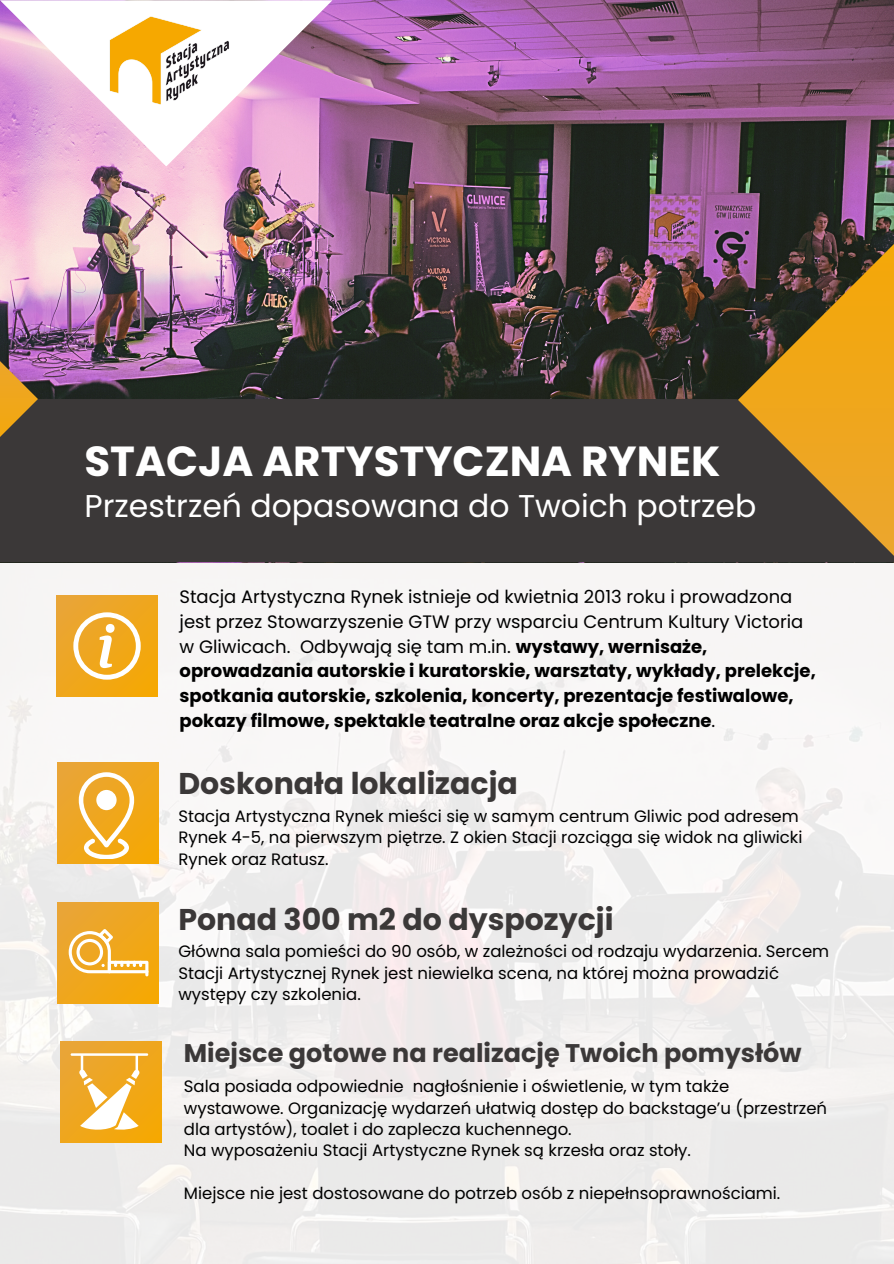
<style>
.page{position:relative;width:894px;height:1264px;background:#fff}
.page>*{position:absolute;margin:0;border:0;box-sizing:border-box;transform-origin:0 0}
.t1{font:700 42px "Poppins";color:#fff}
.t2{font:31.5px "Poppins";color:#fff}
.t3{font:700 30px "Poppins";color:#3b3838}
.t4{font:700 25.5px "Poppins";color:#3b3838}
.t5{font:700 18px/24.8px "Poppins";color:#000}
.t6{font:18px "Poppins";color:#000}
.t7{font:16.5px/21.3px "Poppins";color:#000}
.s1{font-weight:400}
</style>
<div class="page">
<img style="left:0;top:562px;width:893px;height:701px">
<img style="left:0;top:0;width:893px;height:399px">
<svg style="left:734px;top:183px;width:159px;height:440px"></svg>
<svg style="left:0;top:0;width:332px;height:166px"></svg>
<svg style="left:0;top:399px;width:893px;height:163px;fill:#3b3838"></svg>
<svg style="left:0;top:323px;width:38px;height:152px"></svg>
<svg style="left:57px;top:902px;width:101px;height:101px"></svg>
<svg style="left:57px;top:763px;width:101px;height:100px"></svg>
<svg style="left:60px;top:1041px;width:101px;height:101px"></svg>
<svg style="left:71px;top:1053px;width:77px;height:76px"></svg>
<svg style="left:56px;top:595px;width:101px;height:101px"></svg>
<svg style="left:73px;top:612px;width:68px;height:67px"></svg>
<img style="left:90px;top:0;width:152px;height:137px">
<svg style="left:78px;top:772px;width:56px;height:87px"></svg>
<div style="left:96px;top:790px;width:21px;height:20px;background:#fff;border-radius:50%"></div>
<svg style="left:69px;top:928px;width:79px;height:48px"></svg>
<p class="t1" style="left:84px;top:431px;width:637px">STACJA ARTYSTYCZNA RYNEK</p>
<p class="t2" style="left:84px;top:483px;width:673px">Przestrzeń dopasowana do Twoich potrzeb</p>
<p class="t6" style="left:179px;top:584px;width:614px">Stacja Artystyczna Rynek istnieje od kwietnia 2013 roku i prowadzona</p>
<p class="t6" style="left:179px;top:609px;width:625px">jest przez Stowarzyszenie GTW przy wsparciu Centrum Kultury Victoria</p>
<h1 class="t5" style="left:179px;top:634px;width:637px"><span class="s1">w Gliwicach. Odbywają się tam m.in.</span> wystawy, wernisaże, oprowadzania autorskie i kuratorskie, warsztaty, wykłady, prelekcje, spotkania autorskie, szkolenia, koncerty, prezentacje festiwalowe, pokazy filmowe, spektakle teatralne oraz akcje społeczne<span class="s1">.</span></h1>
<h3 class="t3" style="left:178px;top:762px;width:341px">Doskonała lokalizacja</h3>
<p class="t7" style="left:178px;top:805px;width:625px">Stacja Artystyczna Rynek mieści się w samym centrum Gliwic pod adresem<br>Rynek 4-5, na pierwszym piętrze. Z okien Stacji rozciąga się widok na gliwicki<br>Rynek oraz Ratusz.</p>
<p class="t3" style="left:178px;top:898px;width:436px">Ponad 300 m2 do dyspozycji</p>
<p class="t7" style="left:178px;top:940px;width:652px">Główna sala pomieści do 90 osób, w zależności od rodzaju wydarzenia. Sercem<br>Stacji Artystycznej Rynek jest niewielka scena, na której można prowadzić występy czy szkolenia.</p>
<p class="t4" style="left:184px;top:1034px;width:619px">Miejsce gotowe na realizację Twoich pomysłów</p>
<p class="t7" style="left:184px;top:1075px;width:644px">Sala posiada odpowiednie nagłośnienie i oświetlenie, w tym także wystawowe. Organizację wydarzeń ułatwią dostęp do backstage’u (przestrzeń dla artystów), toalet i do zaplecza kuchennego.</p>
<p class="t7" style="left:184px;top:1139px;width:508px">Na wyposażeniu Stacji Artystyczne Rynek są krzesła oraz stoły.</p>
<p class="t7" style="left:184px;top:1182px;width:598px">Miejsce nie jest dostosowane do potrzeb osób z niepełnsoprawnościami.</p>
</div>
